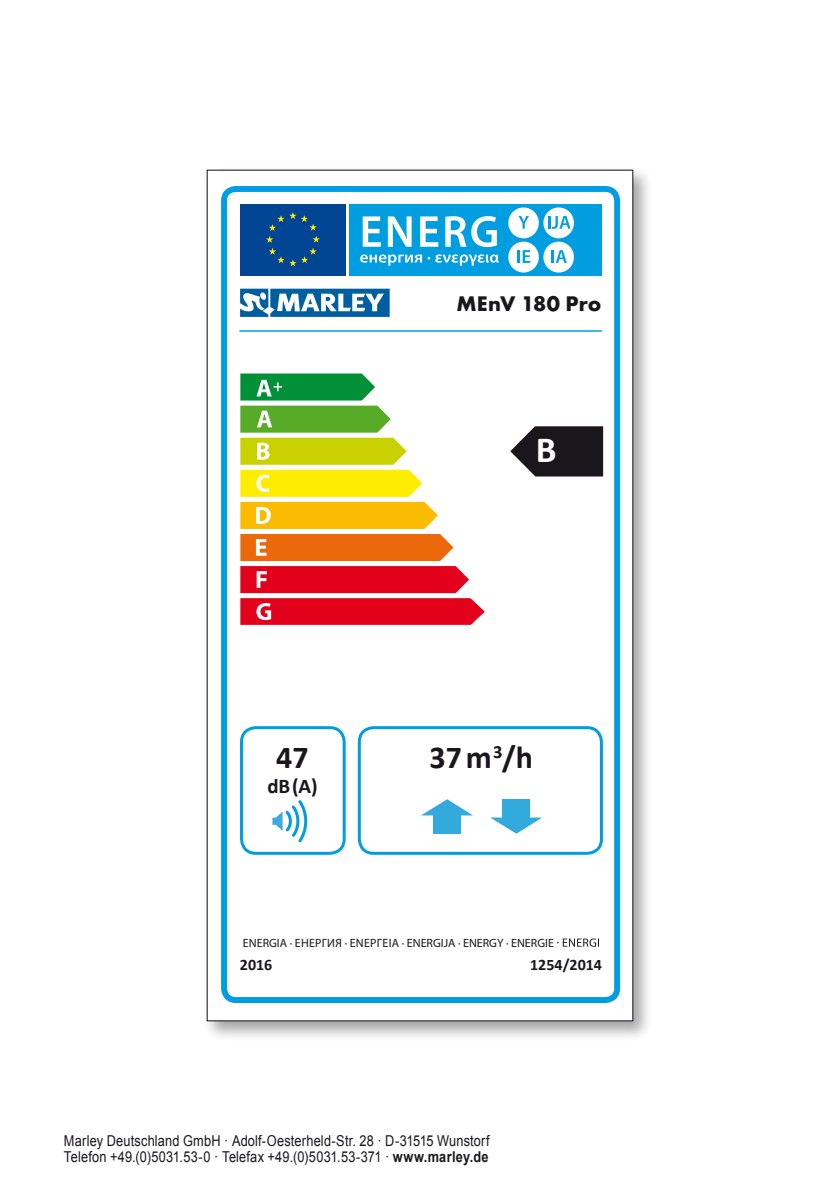
<style>
.page{position:relative;width:840px;height:1191px;background:#fff}
.page>*{position:absolute;margin:0;border:0;box-sizing:border-box;transform-origin:0 0}
.t1{font:700 37px "Calibri";color:#fff}
.t2{font:700 32px "Calibri";color:#1a171c}
.t3{font:700 22px "Futura TOT";letter-spacing:.01em;color:#1a171c}
.t4{font:700 21px "Calibri";color:#1a171c}
.t5{font:700 16px "Calibri";color:#1a171c}
.t6{font:15px/16px "Arial";letter-spacing:.015em;color:#1a171c;scale:.85 1}
.t7{font:12px "Myriad Pro";color:#1a171c}
.s1{font-weight:700}
</style>
<div class="page">
<div style="left:203px;top:166px;width:450px;height:875px;background:#1a171c;opacity:.4"></div>
<svg style="left:209px;top:172px;width:421px;height:847px"></svg>
<svg style="left:510px;top:426px;width:92px;height:50px;background:#3a383c"></svg>
<svg style="left:250px;top:901px;width:11px;height:24px"></svg>
<svg style="left:556px;top:938px;width:42px;height:8px"></svg>
<svg style="left:240px;top:289px;width:149px;height:28px"></svg>
<h3 class="t3" style="left:456px;top:290px;width:147px">MEnV 180 Pro</h3>
<h1 class="t1" style="left:535px;top:427px;width:22px">B</h1>
<h2 class="t2" style="left:276px;top:738px;width:34px">47</h2>
<h2 class="t2" style="left:429px;top:738px;width:105px">37 m<sup>3</sup>/h</h2>
<h3 class="t4" style="left:267px;top:772px;width:52px">dB(A)</h3>
<p class="t7" style="left:243px;top:935px;width:312px">ENERGIA · ЕНЕ ИЯ · ΕΝΕΡΓΕΙΑ · ENERGIJA · ENERGY · ENERGIE</p>
<p class="t7" style="left:315px;top:935px;width:13px">РГ</p>
<p class="t5" style="left:240px;top:954px;width:34px">2016</p>
<p class="t5" style="left:530px;top:954px;width:73px">1254/2014</p>
<p class="t6" style="left:64px;top:1133px;width:502px">Marley Deutschland GmbH · Adolf-Oesterheld-Str. 28 · D-31515 Wunstorf<br>Telefon +49.(0)5031.53-0 · Telefax +49.(0)5031.53-371 · <span class="s1">www.marley.de</span></p>
</div>
